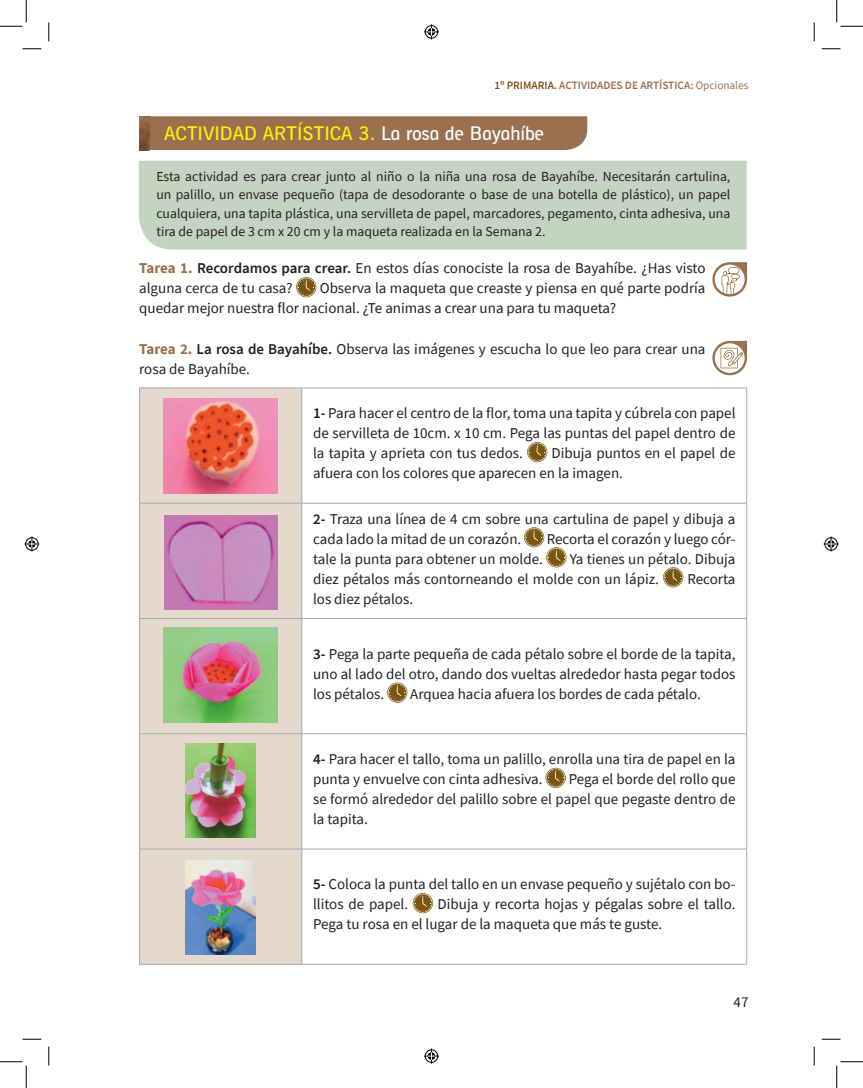
<style>
.page{position:relative;width:863px;height:1088px;background:#fff}
.page>*{position:absolute;margin:0;border:0;box-sizing:border-box;transform-origin:0 0}
.t1{font:18.75px "Alergia";color:#fff101}
.t2{font:15px/20px "Source Sans Pro";color:#231f20}
.t3{font:13.75px/18.1px "Source Sans Pro";color:#231f20;text-align:justify}
.t4{font:600 11.25px "Source Sans Pro";color:#997050}
.s1{color:#7b5510}
.s2{font-weight:400}
.s3{color:#fff}
.s4{font-weight:700;color:#997050}
.s5{font-weight:600}
</style>
<div class="page">
<div style="left:149px;top:116px;width:438px;height:34px;background:#997050"></div>
<div style="left:139px;top:161px;width:607px;height:88px;background:#c3d5c0"></div>
<img style="left:139px;top:116px;width:10px;height:34px">
<svg style="left:296px;top:277px;width:20px;height:20px"></svg>
<svg style="left:297px;top:278px;width:19px;height:18px"></svg>
<svg style="left:712px;top:262px;width:35px;height:34px"></svg>
<svg style="left:712px;top:341px;width:35px;height:34px"></svg>
<div style="left:140px;top:388px;width:161px;height:576px;background:#e5d8cd"></div>
<hr style="left:139px;top:387px;width:163px;height:1px;background:#a8a9ad">
<hr style="left:139px;top:388px;width:1px;height:115px;background:#a8a9ad">
<hr style="left:302px;top:387px;width:445px;height:1px;background:#a8a9ad">
<hr style="left:301px;top:388px;width:1px;height:115px;background:#a8a9ad">
<hr style="left:746px;top:388px;width:1px;height:115px;background:#a8a9ad">
<hr style="left:139px;top:503px;width:163px;height:1px;background:#a8a9ad">
<hr style="left:139px;top:503px;width:1px;height:115px;background:#a8a9ad">
<hr style="left:302px;top:503px;width:445px;height:1px;background:#a8a9ad">
<hr style="left:301px;top:503px;width:1px;height:115px;background:#a8a9ad">
<hr style="left:746px;top:503px;width:1px;height:115px;background:#a8a9ad">
<hr style="left:139px;top:618px;width:163px;height:1px;background:#a8a9ad">
<hr style="left:139px;top:619px;width:1px;height:114px;background:#a8a9ad">
<hr style="left:302px;top:618px;width:445px;height:1px;background:#a8a9ad">
<hr style="left:301px;top:619px;width:1px;height:114px;background:#a8a9ad">
<hr style="left:746px;top:619px;width:1px;height:114px;background:#a8a9ad">
<hr style="left:139px;top:733px;width:163px;height:1px;background:#a8a9ad">
<hr style="left:139px;top:734px;width:1px;height:114px;background:#a8a9ad">
<hr style="left:302px;top:733px;width:445px;height:1px;background:#a8a9ad">
<hr style="left:301px;top:734px;width:1px;height:114px;background:#a8a9ad">
<hr style="left:746px;top:734px;width:1px;height:114px;background:#a8a9ad">
<hr style="left:139px;top:848px;width:163px;height:1px;background:#a8a9ad">
<hr style="left:139px;top:849px;width:1px;height:115px;background:#a8a9ad">
<hr style="left:302px;top:848px;width:445px;height:1px;background:#a8a9ad">
<hr style="left:301px;top:849px;width:1px;height:115px;background:#a8a9ad">
<hr style="left:746px;top:849px;width:1px;height:115px;background:#a8a9ad">
<hr style="left:139px;top:964px;width:163px;height:1px;background:#a8a9ad">
<hr style="left:302px;top:964px;width:445px;height:1px;background:#a8a9ad">
<svg style="left:527px;top:442px;width:20px;height:20px"></svg>
<svg style="left:528px;top:442px;width:18px;height:19px"></svg>
<svg style="left:524px;top:528px;width:42px;height:39px"></svg>
<svg style="left:663px;top:567px;width:20px;height:20px"></svg>
<svg style="left:663px;top:568px;width:19px;height:19px"></svg>
<svg style="left:387px;top:682px;width:20px;height:20px"></svg>
<svg style="left:388px;top:683px;width:19px;height:19px"></svg>
<svg style="left:545px;top:767px;width:20px;height:21px"></svg>
<svg style="left:546px;top:768px;width:19px;height:19px"></svg>
<svg style="left:413px;top:893px;width:20px;height:20px"></svg>
<svg style="left:413px;top:893px;width:19px;height:19px"></svg>
<img style="left:164px;top:398px;width:113px;height:95px">
<img style="left:164px;top:515px;width:114px;height:95px">
<img style="left:164px;top:627px;width:113px;height:95px">
<img style="left:186px;top:743px;width:70px;height:94px">
<img style="left:186px;top:860px;width:70px;height:94px">
<svg style="left:22px;top:48px;width:19px;height:2px"></svg>
<svg style="left:821px;top:48px;width:19px;height:2px"></svg>
<svg style="left:22px;top:1038px;width:19px;height:2px"></svg>
<svg style="left:821px;top:1038px;width:19px;height:2px"></svg>
<svg style="left:48px;top:22px;width:2px;height:19px"></svg>
<svg style="left:48px;top:1046px;width:2px;height:19px"></svg>
<svg style="left:813px;top:22px;width:2px;height:19px"></svg>
<svg style="left:813px;top:1046px;width:2px;height:19px"></svg>
<svg style="left:0;top:0;width:27px;height:27px"></svg>
<svg style="left:0;top:1061px;width:27px;height:27px"></svg>
<svg style="left:836px;top:0;width:26px;height:27px"></svg>
<svg style="left:836px;top:1061px;width:26px;height:27px"></svg>
<svg style="left:424px;top:24px;width:15px;height:15px"></svg>
<svg style="left:424px;top:1048px;width:15px;height:15px"></svg>
<svg style="left:24px;top:536px;width:15px;height:15px"></svg>
<svg style="left:823px;top:536px;width:15px;height:15px"></svg>
<p class="t4" style="left:494px;top:78px;width:255px"><span class="s1">1º PRIMARIA.</span> ACTIVIDADES DE ARTÍSTICA: <span class="s2">Opcionales</span></p>
<p class="t1" style="left:164px;top:122px;width:381px">ACTIVIDAD ARTÍSTICA 3. <span class="s3">La rosa de Bayahíbe</span></p>
<p class="t3" style="left:156px;top:167px;width:575px">Esta actividad es para crear junto al niño o la niña una rosa de Bayahíbe. Necesitarán cartulina, un palillo, un envase pequeño (tapa de desodorante o base de una botella de plástico), un papel cualquiera, una tapita plástica, una servilleta de papel, marcadores, pegamento, cinta adhesiva, una tira de papel de 3 cm x 20 cm y la maqueta realizada en la Semana 2.</p>
<p class="t2" style="left:139px;top:258px;width:568px"><span class="s4">Tarea 1.</span> <span class="s5">Recordamos para crear.</span> En estos días conociste la rosa de Bayahíbe. ¿Has visto alguna cerca de tu casa?</p>
<p class="t2" style="left:139px;top:278px;width:568px;text-indent:180px">Observa la maqueta que creaste y piensa en qué parte podría quedar mejor nuestra flor nacional. ¿Te animas a crear una para tu maqueta?</p>
<p class="t2" style="left:139px;top:338px;width:568px"><span class="s4">Tarea 2.</span> <span class="s5">La rosa de Bayahíbe.</span> Observa las imágenes y escucha lo que leo para crear una rosa de Bayahíbe.</p>
<p class="t2" style="left:313px;top:403px;width:424px;text-align:justify"><span class="s5">1-</span> Para hacer el centro de la flor, toma una tapita y cúbrela con papel de servilleta de 10cm. x 10 cm. Pega las puntas del papel dentro de la tapita y aprieta con tus dedos.</p>
<p class="t2" style="left:313px;top:443px;width:424px;text-indent:238px">Dibuja puntos en el papel de afuera con los colores que aparecen en la imagen.</p>
<p class="t2" style="left:313px;top:508px;width:424px"><span class="s5">2-</span> Traza una línea de 4 cm sobre una cartulina de papel y dibuja a cada lado la mitad de un corazón.</p>
<p class="t2" style="left:547px;top:528px;width:190px">Recorta el corazón y luego cór-</p>
<p class="t2" style="left:313px;top:548px;width:424px;text-indent:256px">Ya tienes un pétalo. Dibuja diez pétalos más contorneando el molde con un lápiz.</p>
<p class="t2" style="left:313px;top:548px;width:231px">tale la punta para obtener un molde.</p>
<p class="t2" style="left:687px;top:568px;width:49px">Recorta</p>
<p class="t2" style="left:313px;top:588px;width:101px">los diez pétalos.</p>
<p class="t2" style="left:313px;top:644px;width:424px;text-align:justify"><span class="s5">3-</span> Pega la parte pequeña de cada pétalo sobre el borde de la tapita, uno al lado del otro, dando dos vueltas alrededor hasta pegar todos los pétalos.</p>
<p class="t2" style="left:410px;top:684px;width:292px">Arquea hacia afuera los bordes de cada pétalo.</p>
<p class="t2" style="left:313px;top:749px;width:424px"><span class="s5">4-</span> Para hacer el tallo, toma un palillo, enrolla una tira de papel en la punta y envuelve con cinta adhesiva.</p>
<p class="t2" style="left:313px;top:769px;width:424px;text-align:justify;text-indent:255px">Pega el borde del rollo que se formó alrededor del palillo sobre el papel que pegaste dentro de la tapita.</p>
<p class="t2" style="left:313px;top:874px;width:424px"><span class="s5">5-</span> Coloca la punta del tallo en un envase pequeño y sujétalo con bo&shy;llitos de papel.</p>
<p class="t2" style="left:313px;top:894px;width:424px;text-indent:124px">Dibuja y recorta hojas y pégalas sobre el tallo.<br>Pega tu rosa en el lugar de la maqueta que más te guste.</p>
<p class="t2" style="left:733px;top:992px;width:16px">47</p>
</div>
